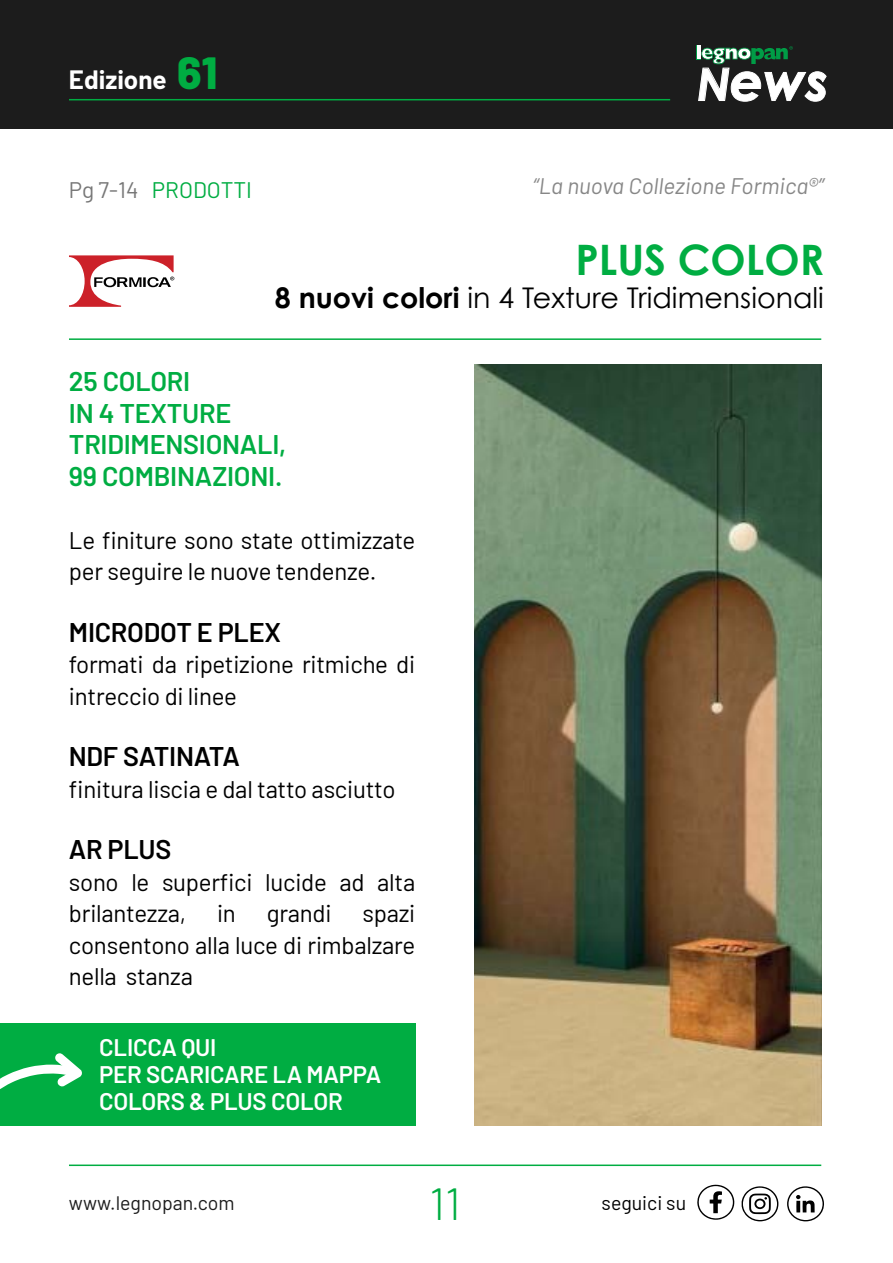
<style>
.page{position:relative;width:893px;height:1263px;background:#fff}
.page>*{position:absolute;margin:0;border:0;box-sizing:border-box;transform-origin:0 0}
.t1{font:italic 700 52.8px "Century Gothic";color:#fff}
.t2{font:300 45px "Barlow";color:#00ad42}
.t3{font:700 42px "Century Gothic";color:#00ad42}
.t4{font:28.5px "Century Gothic";color:#000}
.t5{font:600 27px/31.5px "Barlow";letter-spacing:-.01em;color:#00ad42}
.t6{font:600 27px "Barlow";letter-spacing:-.01em;color:#000}
.t7{font:700 25.95px "Barlow";color:#fff}
.t8{font:24px/31.5px "Barlow";letter-spacing:-.01em;color:#000}
.t9{font:600 24px/27px "Barlow";letter-spacing:-.01em;color:#fff}
.t10{font:italic 22.5px "Barlow";color:#878787}
.t11{font:22.5px "Barlow";color:#00ad42}
.t12{font:19.5px "Barlow";color:#1c1c1c}
.t13{font:19.5px "Barlow";color:#000}
.s1{font-weight:800;font-size:45px;color:#00ad42}
.s2{font-size:45.15px}
.s3{color:#777}
.s4{font-weight:700}
</style>
<div class="page">
<div style="left:0;top:0;width:893px;height:128px;background:#1c1c1c"></div>
<svg style="left:696px;top:45px;width:5px;height:14px"></svg>
<svg style="left:701px;top:46px;width:92px;height:18px"></svg>
<hr style="left:697px;top:45px;width:3px;height:14px;background:#fff">
<hr style="left:69px;top:99px;width:601px;height:1px;background:#00ad42">
<hr style="left:69px;top:1164px;width:752px;height:2px;background:#00ad42">
<svg style="left:787px;top:1186px;width:37px;height:35px"></svg>
<svg style="left:697px;top:1185px;width:37px;height:35px"></svg>
<svg style="left:741px;top:1186px;width:37px;height:35px"></svg>
<hr style="left:69px;top:338px;width:752px;height:2px;background:#00ad42">
<svg style="left:69px;top:255px;width:105px;height:52px"></svg>
<img style="left:475px;top:364px;width:346px;height:761px">
<div style="left:0;top:1023px;width:415px;height:102px;background:#00ad42"></div>
<svg style="left:0;top:1053px;width:82px;height:36px"></svg>
<p class="t7" style="left:69px;top:60px;width:150px">Edizione <span class="s1">61</span></p>
<h1 class="t1" style="left:697px;top:47px;width:133px"><span class="s2">N</span>ews</h1>
<p class="t11" style="left:69px;top:173px;width:185px"><span class="s3">Pg 7-14</span> PRODOTTI</p>
<p class="t10" style="left:533px;top:170px;width:293px">“La nuova Collezione Formica®”</p>
<h3 class="t3" style="left:575px;top:233px;width:250px">PLUS COLOR</h3>
<p class="t4" style="left:275px;top:280px;width:551px"><span class="s4">8 nuovi colori</span> in 4 Texture Tridimensionali</p>
<p class="t5" style="left:69px;top:363px;width:219px">25 COLORI<br>IN 4 TEXTURE<br>TRIDIMENSIONALI,<br>99 COMBINAZIONI.</p>
<p class="t8" style="left:69px;top:522px;width:348px">Le finiture sono state ottimizzate per seguire le nuove tendenze.</p>
<p class="t6" style="left:69px;top:612px;width:214px">MICRODOT E PLEX</p>
<p class="t8" style="left:69px;top:647px;width:348px">formati da ripetizione ritmiche di intreccio di linee</p>
<p class="t6" style="left:69px;top:737px;width:173px">NDF SATINATA</p>
<p class="t8" style="left:69px;top:771px;width:328px">finitura liscia e dal tatto asciutto</p>
<p class="t6" style="left:69px;top:830px;width:104px">AR PLUS</p>
<p class="t8" style="left:69px;top:864px;width:348px">sono le superfici lucide ad alta brilantezza,</p>
<p class="t8" style="left:69px;top:896px;width:348px;text-align:justify;text-indent:293px">spazi consentono alla luce di rimbalzare nella stanza</p>
<p class="t8" style="left:217px;top:896px;width:20px">in</p>
<p class="t8" style="left:267px;top:896px;width:66px">grandi</p>
<p class="t9" style="left:99px;top:1032px;width:284px">CLICCA QUI<br>PER SCARICARE LA MAPPA<br>COLORS &amp; PLUS COLOR</p>
<h2 class="t2" style="left:429px;top:1171px;width:33px">11</h2>
<p class="t12" style="left:69px;top:1189px;width:167px">www.legnopan.com</p>
<p class="t13" style="left:602px;top:1189px;width:86px">seguici su</p>
</div>
